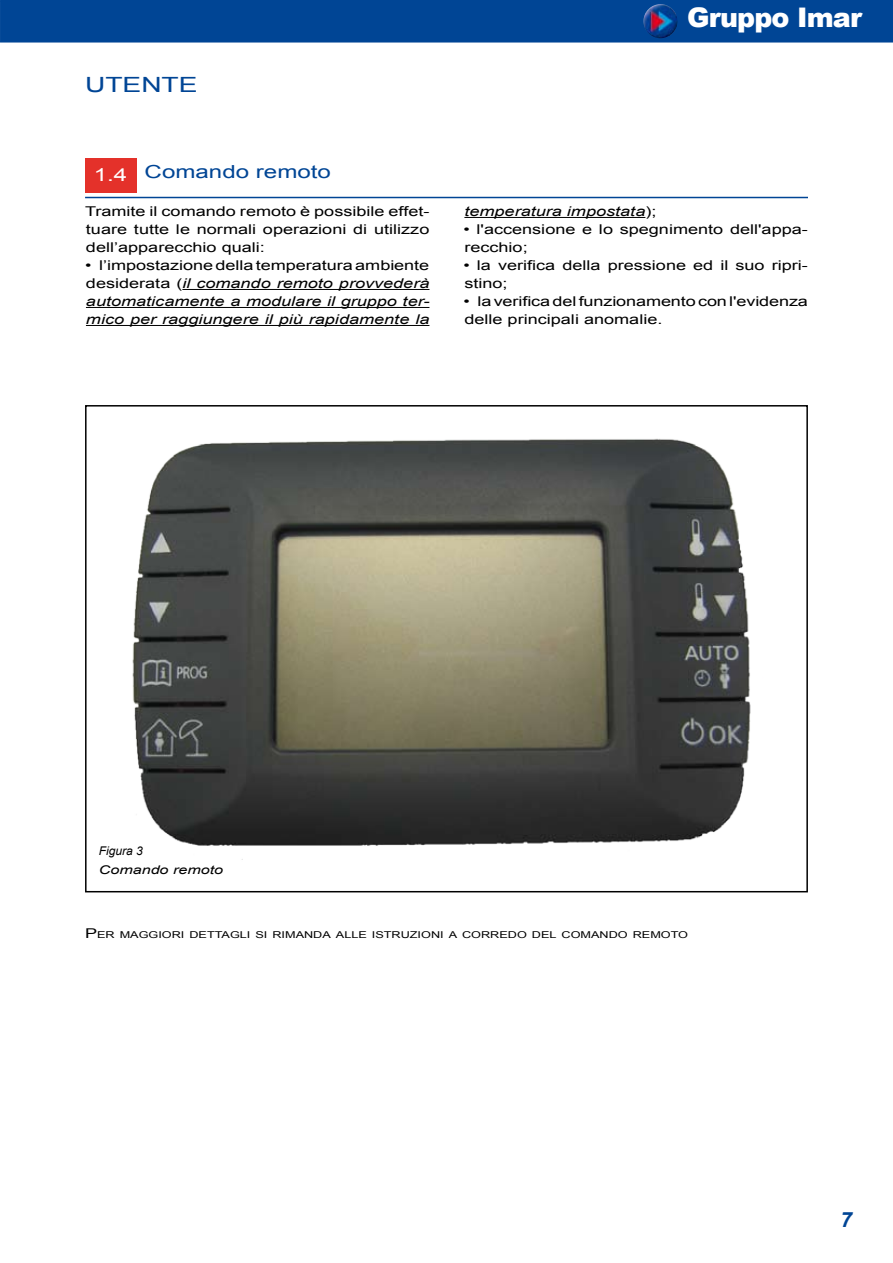
<style>
.page{position:relative;width:893px;height:1263px;background:#fff}
.page>*{position:absolute;margin:0;border:0;box-sizing:border-box;transform-origin:0 0}
.t1{font:900 27px "Arial";letter-spacing:-.03em;color:#fff}
.t2{font:21px "Arial";color:#004595;scale:1.34 1}
.t3{font:18px "Arial";color:#004595;scale:1.34 1}
.t4{font:13.5px/18px "Arial";color:#000;scale:1.34 1}
.t5{font:italic 13.5px/18px "Arial";color:#000;text-align:justify;scale:1.34 1}
.t6{font:italic 12px/18.6px "Arial";color:#000}
.t7{font:9.45px "Arial";color:#000;scale:1.34 1}
.s1{color:#fff}
.s2{font-style:normal}
.s3{font-size:13.5px}
</style>
<div class="page">
<div style="left:1px;top:1px;width:891px;height:41px;background:#004595"></div>
<div style="left:0;top:0;width:893px;height:43px;border:2px solid #004595"></div>
<img style="left:643px;top:4px;width:34px;height:34px;border-radius:50%">
<div style="left:85px;top:405px;width:723px;height:487px;border:2px solid #000"></div>
<hr style="left:182px;top:289px;width:247px;height:1px;background:#000">
<hr style="left:86px;top:307px;width:343px;height:1px;background:#000">
<hr style="left:86px;top:325px;width:343px;height:1px;background:#000">
<div style="left:85px;top:158px;width:51px;height:34px;background:#e4312a"></div>
<hr style="left:85px;top:197px;width:723px;height:1px;background:#004595">
<hr style="left:464px;top:217px;width:181px;height:1px;background:#000">
<img style="left:132px;top:438px;width:619px;height:422px">
<h2 class="t2" style="left:85px;top:71px;width:86px">UTENTE</h2>
<h3 class="t3" style="left:94px;top:160px;width:179px"><span class="s1">1.4</span> Comando remoto</h3>
<p class="t4" style="left:85px;top:202px;width:259px;text-align:justify">Tramite il comando remoto è possibile effet&shy;tuare tutte le normali operazioni di utilizzo dell’apparecchio quali:</p>
<p class="t5" style="left:85px;top:256px;width:259px"><span class="s2">• l’impostazione della temperatura ambiente desiderata (</span>il comando remoto provvederà automaticamente a modulare il gruppo ter&shy;mico per raggiungere il più rapidamente la</p>
<h1 class="t1" style="left:687px;top:-2px;width:176px">Gruppo Imar</h1>
<p class="t5" style="left:464px;top:202px;width:145px">temperatura impostata<span class="s2">);</span></p>
<p class="t4" style="left:463px;top:220px;width:259px">• l'accensione e lo spegnimento dell'appa&shy;recchio;</p>
<p class="t4" style="left:463px;top:256px;width:259px">• la verifica della pressione ed il suo ripri&shy;stino;</p>
<p class="t4" style="left:463px;top:292px;width:259px">• la verifica del funzionamento con l'evidenza delle principali anomalie.</p>
<p class="t6" style="left:99px;top:842px;width:126px">Figura 3<br>Comando remoto</p>
<p class="t7" style="left:85px;top:929px;width:452px"><span class="s3">P</span>er maggiori dettagli si rimanda alle istruzioni a corredo del comando remoto</p>
</div>
